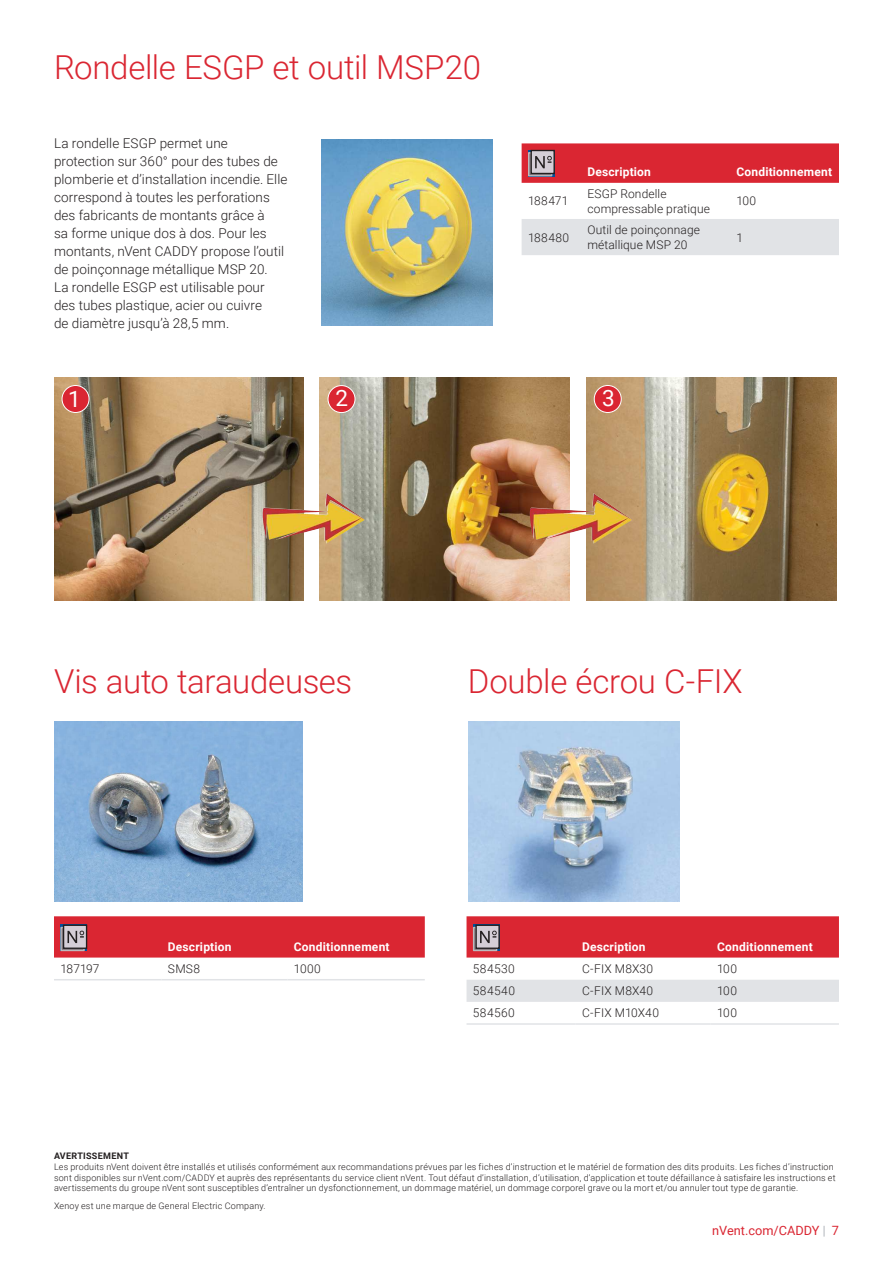
<style>
.page{position:relative;width:893px;height:1263px;background:#fff}
.page>*{position:absolute;margin:0;border:0;box-sizing:border-box;transform-origin:0 0}
.t1{font:300 33px "Roboto";letter-spacing:-.01em;color:#da2632}
.t2{font:22.5px "Roboto";color:#fff}
.t3{font:300 13.5px/18px "Roboto";letter-spacing:.005em;color:#231f20}
.t4{font:12.75px "Roboto";color:#da2632}
.t5{font:300 12px/14.4px "Roboto";letter-spacing:.015em;color:#231f20}
.t6{font:700 12px "Roboto";letter-spacing:.015em;color:#fff}
.t7{font:300 9px/10.8px "Roboto";letter-spacing:.02em;color:#231f20}
.t8{font:700 9px "Roboto";letter-spacing:.035em;color:#231f20}
.s1{font-weight:300;color:#90969e}
</style>
<div class="page">
<hr style="left:54px;top:979px;width:108px;height:1px;background:#e1e3e6">
<hr style="left:162px;top:979px;width:125px;height:1px;background:#e1e3e6">
<hr style="left:287px;top:979px;width:138px;height:1px;background:#e1e3e6">
<svg style="left:54px;top:916px;width:371px;height:41px;background:#d62d38"></svg>
<div style="left:467px;top:980px;width:372px;height:22px;background:#e1e3e6"></div>
<hr style="left:467px;top:1023px;width:109px;height:2px;background:#e1e3e6">
<hr style="left:576px;top:1023px;width:135px;height:2px;background:#e1e3e6">
<hr style="left:711px;top:1023px;width:128px;height:2px;background:#e1e3e6">
<svg style="left:467px;top:916px;width:372px;height:41px;background:#d72d38"></svg>
<div style="left:522px;top:219px;width:317px;height:36px;background:#e1e3e6"></div>
<svg style="left:522px;top:143px;width:317px;height:40px;background:#d62f3b"></svg>
<img style="left:54px;top:377px;width:250px;height:223px">
<img style="left:320px;top:377px;width:250px;height:223px">
<img style="left:586px;top:377px;width:250px;height:223px">
<img style="left:263px;top:493px;width:102px;height:50px">
<img style="left:530px;top:493px;width:102px;height:50px">
<div style="left:62px;top:385px;width:27px;height:27px;background:#da2632;border-radius:50%"></div>
<div style="left:62px;top:385px;width:27px;height:28px;border:1px solid #fff;border-radius:50%"></div>
<div style="left:328px;top:386px;width:27px;height:27px;background:#da2632;border-radius:50%"></div>
<div style="left:328px;top:385px;width:27px;height:28px;border:1px solid #fff;border-radius:50%"></div>
<div style="left:594px;top:385px;width:27px;height:27px;background:#da2632;border-radius:50%"></div>
<div style="left:594px;top:385px;width:28px;height:28px;border:1px solid #fff;border-radius:50%"></div>
<img style="left:321px;top:139px;width:171px;height:186px">
<img style="left:55px;top:721px;width:248px;height:180px">
<img style="left:469px;top:721px;width:210px;height:180px">
<h1 class="t1" style="left:54px;top:44px;width:428px">Rondelle ESGP et outil MSP20</h1>
<p class="t3" style="left:54px;top:136px;width:235px">La rondelle ESGP permet une protection sur 360° pour des tubes de plomberie et d’installation incendie. Elle correspond à toutes les perforations des fabricants de montants grâce à<br>sa forme unique dos à dos. Pour les montants, nVent CADDY propose l’outil de poinçonnage métallique MSP 20.<br>La rondelle ESGP est utilisable pour des tubes plastique, acier ou cuivre<br>de diamètre jusqu’à 28,5 mm.</p>
<h3 class="t6" style="left:587px;top:167px;width:65px">Description</h3>
<h3 class="t6" style="left:736px;top:167px;width:97px">Conditionnement</h3>
<h3 class="t5" style="left:528px;top:193px;width:42px">188471</h3>
<h3 class="t5" style="left:587px;top:188px;width:124px">ESGP Rondelle compressable pratique</h3>
<h3 class="t5" style="left:736px;top:193px;width:21px">100</h3>
<h3 class="t5" style="left:528px;top:230px;width:43px">188480</h3>
<h3 class="t5" style="left:587px;top:222px;width:114px">Outil de poinçonnage métallique MSP 20</h3>
<h3 class="t5" style="left:736px;top:230px;width:8px">1</h3>
<h2 class="t2" style="left:68px;top:390px;width:14px">1</h2>
<h2 class="t2" style="left:335px;top:389px;width:14px">2</h2>
<h2 class="t2" style="left:602px;top:390px;width:14px">3</h2>
<h1 class="t1" style="left:54px;top:667px;width:300px">Vis auto taraudeuses</h1>
<h1 class="t1" style="left:468px;top:658px;width:276px">Double écrou C-FIX</h1>
<h3 class="t6" style="left:168px;top:942px;width:65px">Description</h3>
<h3 class="t6" style="left:294px;top:942px;width:97px">Conditionnement</h3>
<h3 class="t5" style="left:60px;top:961px;width:41px">187197</h3>
<h3 class="t5" style="left:168px;top:961px;width:34px">SMS8</h3>
<h3 class="t5" style="left:294px;top:961px;width:28px">1000</h3>
<h3 class="t6" style="left:582px;top:942px;width:65px">Description</h3>
<h3 class="t6" style="left:717px;top:942px;width:97px">Conditionnement</h3>
<h3 class="t5" style="left:473px;top:961px;width:43px">584530</h3>
<h3 class="t5" style="left:582px;top:961px;width:73px">C-FIX M8X30</h3>
<h3 class="t5" style="left:717px;top:961px;width:21px">100</h3>
<h3 class="t5" style="left:473px;top:983px;width:44px">584540</h3>
<h3 class="t5" style="left:582px;top:983px;width:73px">C-FIX M8X40</h3>
<h3 class="t5" style="left:717px;top:983px;width:21px">100</h3>
<h3 class="t5" style="left:473px;top:1005px;width:43px">584560</h3>
<h3 class="t5" style="left:582px;top:1005px;width:78px">C-FIX M10X40</h3>
<h3 class="t5" style="left:717px;top:1005px;width:21px">100</h3>
<p class="t8" style="left:54px;top:1152px;width:77px">AVERTISSEMENT</p>
<p class="t7" style="left:54px;top:1162px;width:783px">Les produits nVent doivent être installés et utilisés conformément aux recommandations prévues par les fiches d’instruction et le matériel de formation des dits produits. Les fiches d’instruction sont disponibles sur nVent.com/CADDY et auprès des représentants du service client nVent. Tout défaut d’installation, d’utilisation, d’application et toute défaillance à satisfaire les instructions et avertissements du groupe nVent sont susceptibles d’entraîner un dysfonctionnement, un dommage matériel, un dommage corporel grave ou la mort et/ou annuler tout type de garantie.</p>
<p class="t7" style="left:54px;top:1200px;width:213px">Xenoy est une marque de General Electric Company.</p>
<h3 class="t4" style="left:712px;top:1225px;width:128px">nVent.com/CADDY <span class="s1">|</span> 7</h3>
</div>
